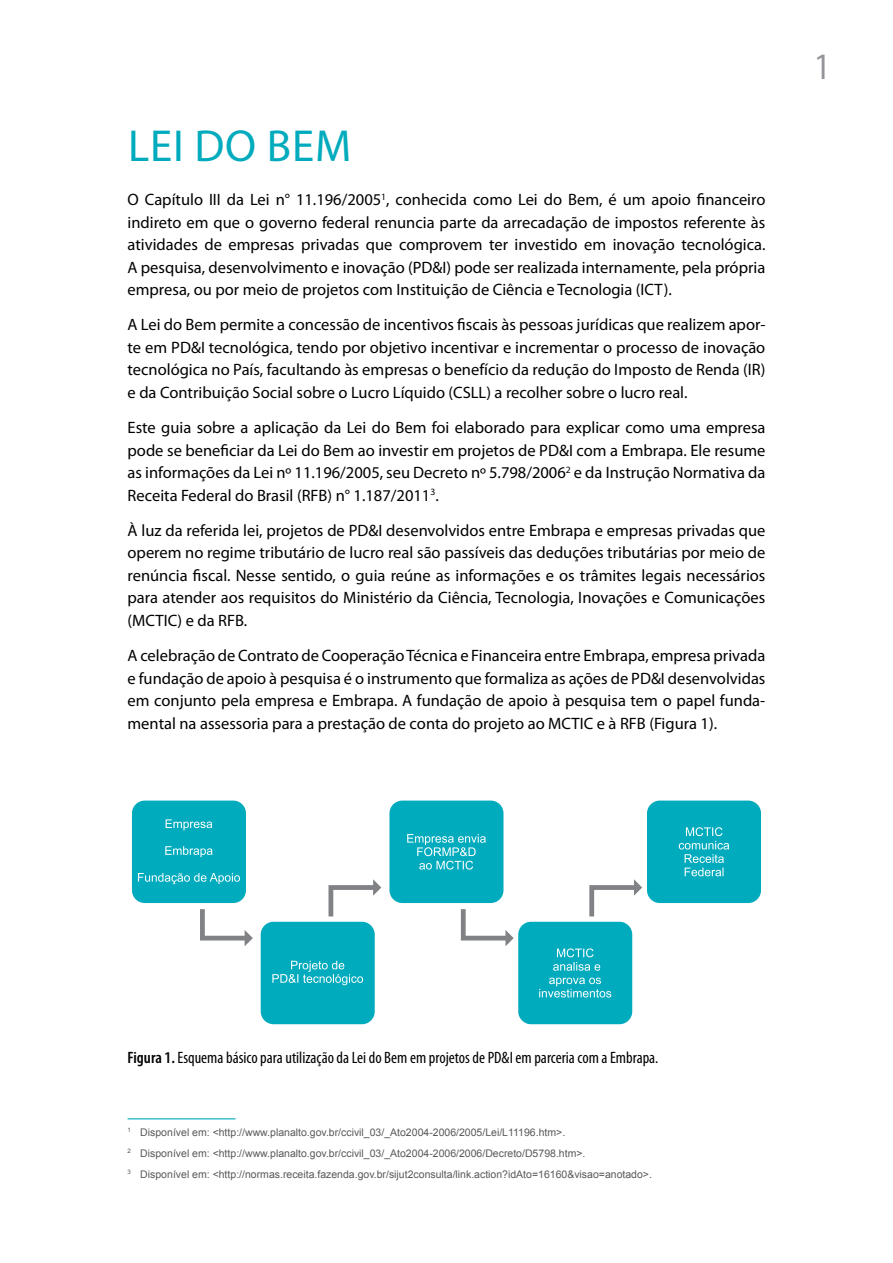
<style>
.page{position:relative;width:893px;height:1263px;background:#fff}
.page>*{position:absolute;margin:0;border:0;box-sizing:border-box;transform-origin:0 0}
.t1{font:45px "Myriad Pro";letter-spacing:.02em;color:#00abbd}
.t2{font:condensed 37.5px "Myriad Pro";color:#939598}
.t3{font:16.5px/22.5px "Myriad Pro";color:#000;text-align:justify}
.t4{font:condensed 16.5px "Myriad Pro";color:#000}
.t5{font:10.5px/21.1px "Arial";color:#58595b}
.s1{font-weight:600}
</style>
<div class="page">
<hr style="left:128px;top:1118px;width:108px;height:1px;background:#00abbd">
<div style="left:132px;top:800px;width:114px;height:103px;background:#00abbd;border-radius:13px"></div>
<div style="left:389px;top:800px;width:114px;height:103px;background:#00abbd;border-radius:13px"></div>
<div style="left:647px;top:800px;width:114px;height:103px;background:#00abbd;border-radius:13px"></div>
<div style="left:518px;top:922px;width:114px;height:102px;background:#00abbd;border-radius:13px"></div>
<div style="left:261px;top:922px;width:114px;height:102px;background:#00abbd;border-radius:13px"></div>
<svg style="left:138px;top:819px;width:102px;height:65px"></svg>
<svg style="left:407px;top:834px;width:79px;height:35px"></svg>
<svg style="left:679px;top:827px;width:50px;height:49px"></svg>
<svg style="left:539px;top:948px;width:72px;height:49px"></svg>
<svg style="left:272px;top:961px;width:91px;height:24px"></svg>
<svg style="left:200px;top:909px;width:53px;height:37px"></svg>
<svg style="left:461px;top:909px;width:53px;height:37px"></svg>
<svg style="left:328px;top:879px;width:53px;height:37px"></svg>
<svg style="left:589px;top:879px;width:53px;height:37px"></svg>
<h1 class="t1" style="left:128px;top:118px;width:225px">Lei do Bem</h1>
<p class="t3" style="left:128px;top:188px;width:639px">O Capítulo III da Lei n° 11.196/2005<sup>1</sup>, conhecida como Lei do Bem, é um apoio financeiro indireto em que o governo federal renuncia parte da arrecadação de impostos referente às atividades de empresas privadas que comprovem ter investido em inovação tecnológica.<br>A pesquisa, desenvolvimento e inovação (PD&amp;I) pode ser realizada internamente, pela própria empresa, ou por meio de projetos com I nstituição de Ciência e Tecnologia (ICT).</p>
<p class="t3" style="left:128px;top:313px;width:639px">A Lei do Bem permite a concessão de incentivos fiscais às pessoas jurídicas que realizem apor&shy;te em PD&amp;I tecnológica, tendo por objetivo incentivar e incrementar o processo de inovação tecnológica no País, facultando às empresas o benefício da redução do I mposto de Renda (IR) e da Contribuição Social sobre o Lucro Líquido (CSLL) a recolher sobre o lucro real.</p>
<p class="t3" style="left:128px;top:416px;width:639px">Este guia sobre a aplicação da Lei do Bem foi elaborado para explicar como uma empresa pode se beneficiar da Lei do Bem ao investir em projetos de PD&amp;I com a Embrapa. Ele resume as informações da Lei nº 11.196/2005, seu Decreto nº 5.798/2006<sup>2</sup> e da I nstrução Normativa da Receita Federal do Brasil (RFB) n° 1.187/2011<sup>3</sup>.</p>
<p class="t3" style="left:128px;top:519px;width:639px">À luz da referida lei, projetos de PD&amp;I desenvolvidos entre Embrapa e empresas privadas que operem no regime tributário de lucro real são passíveis das deduções tributárias por meio de renúncia fiscal. Nesse sentido, o guia reúne as informações e os trâmites legais necessários para atender aos requisitos do Ministério da Ciência, Tecnologia, I novações e Comunicações (MCTIC) e da RFB.</p>
<p class="t3" style="left:128px;top:644px;width:639px">A celebração de Contrato de Cooperação Técnica e Financeira entre Embrapa, empresa privada e fundação de apoio à pesquisa é o instrumento que formaliza as ações de PD&amp;I desenvolvidas em conjunto pela empresa e Embrapa. A fundação de apoio à pesquisa tem o papel funda&shy;mental na assessoria para a prestação de conta do projeto ao MCTIC e à RFB (Figura 1).</p>
<h2 class="t2" style="left:815px;top:44px;width:16px">1</h2>
<p class="t4" style="left:128px;top:1048px;width:532px"><span class="s1">Figura 1.</span> Esquema básico para utilização da Lei do Bem em projetos de PD&amp;I em parceria com a Embrapa.</p>
<p class="t5" style="left:128px;top:1121px;width:526px"><sup>1</sup> Disponível em: &lt;http://www.planalto.gov.br/ccivil_03/_Ato2004-2006/2005/Lei/L11196.htm&gt;.<br><sup>2</sup> Disponível em: &lt;http://www.planalto.gov.br/ccivil_03/_Ato2004-2006/2006/Decreto/D5798.htm&gt;.<br><sup>3</sup> Disponível em: &lt;http://normas.receita.fazenda.gov.br/sijut2consulta/link.action?idAto=16160&amp;visao=anotado&gt;.</p>
</div>
